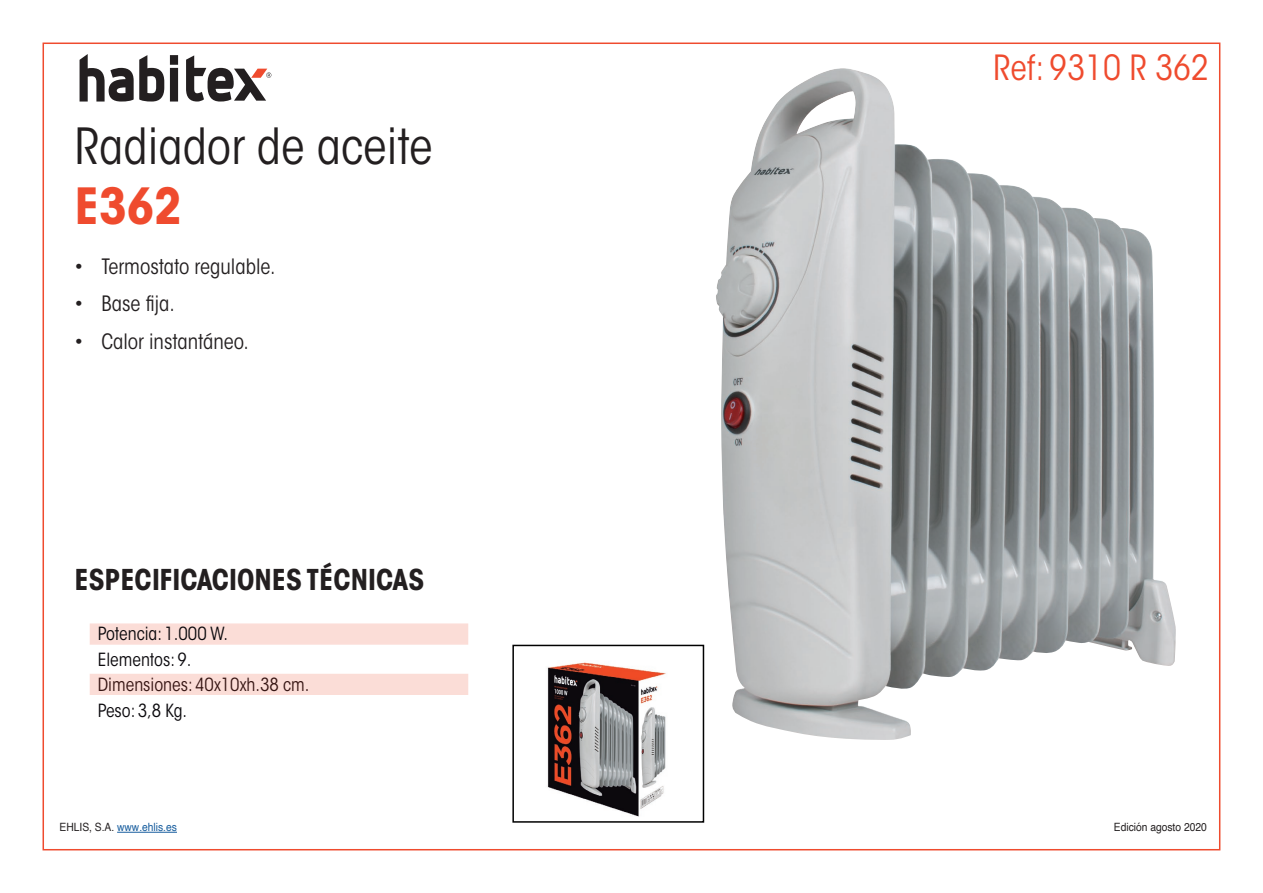
<style>
.page{position:relative;width:1263px;height:893px;background:#fff}
.page>*{position:absolute;margin:0;border:0;box-sizing:border-box;transform-origin:0 0}
.t1{font:condensed 49.5px "ITC Avant Garde Std";color:#231f20}
.t2{font:700 condensed 49.5px "ITC Avant Garde Std";color:#ef4b2e}
.t3{font:condensed 34.5px "ITC Avant Garde Std";color:#ef4b2e}
.t4{font:700 condensed 28.5px "ITC Avant Garde Std";color:#231f20}
.t5{font:condensed 21px "ITC Avant Garde Std";color:#231f20}
.t6{font:condensed 18px/25.5px "ITC Avant Garde Std";color:#0b090d}
.t7{font:11.4px "Helvetica";color:#175d9e;scale:.9 1}
.t8{font:11.4px "Helvetica";color:#231f20;scale:.9 1}
.s1{color:#231f20}
</style>
<div class="page">
<div style="left:90px;top:623px;width:378px;height:22px;background:#fbddd7"></div>
<hr style="left:117px;top:832px;width:60px;height:1px;background:#175d9e">
<svg style="left:80px;top:54px;width:84px;height:48px"></svg>
<svg style="left:170px;top:55px;width:8px;height:47px"></svg>
<svg style="left:186px;top:55px;width:85px;height:47px"></svg>
<img style="left:716px;top:68px;width:460px;height:672px">
<img style="left:547px;top:662px;width:119px;height:155px">
<div style="left:512px;top:645px;width:192px;height:178px;border:2px solid #000"></div>
<div style="left:90px;top:674px;width:378px;height:21px;background:#fbddd7"></div>
<h1 class="t1" style="left:74px;top:116px;width:360px">Radiador de aceite</h1>
<h1 class="t2" style="left:74px;top:174px;width:109px">E362</h1>
<p class="t5" style="left:74px;top:253px;width:203px">• Termostato regulable.</p>
<p class="t5" style="left:74px;top:291px;width:102px">• Base fija.</p>
<p class="t5" style="left:74px;top:328px;width:176px">• Calor instantáneo.</p>
<h3 class="t4" style="left:74px;top:561px;width:351px">ESPECIFICACIONES TÉCNICAS</h3>
<p class="t6" style="left:98px;top:621px;width:213px">Potencia: 1.000 W.<br>Elementos: 9.<br>Dimensiones: 40x10xh.38 cm.<br>Peso: 3,8 Kg.</p>
<p class="t7" style="left:60px;top:819px;width:132px"><span class="s1">EHLIS, S.A.</span> www.ehlis.es</p>
<h2 class="t3" style="left:993px;top:46px;width:217px">Ref: 9310 R 362</h2>
<p class="t8" style="left:1114px;top:819px;width:105px">Edición agosto 2020</p>
</div>
